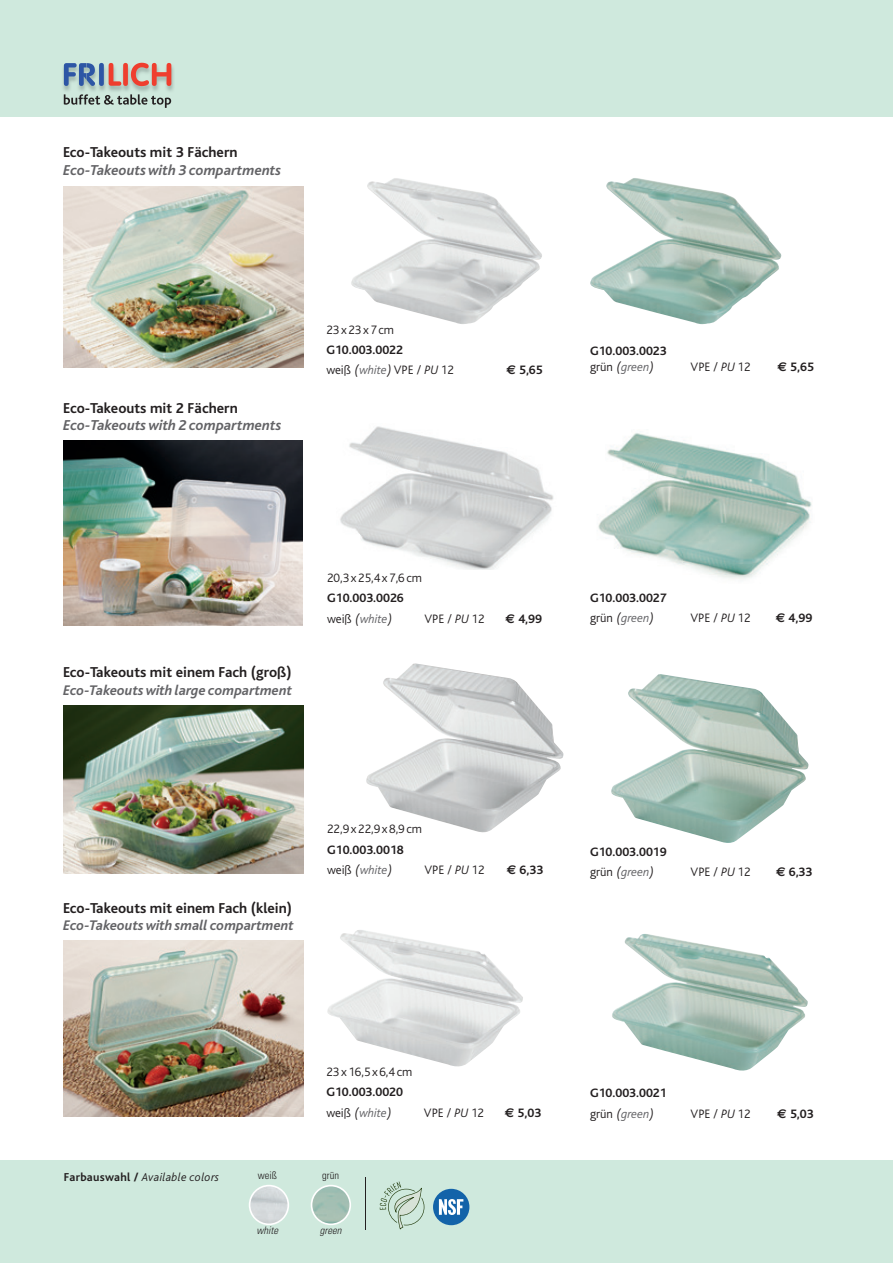
<style>
.page{position:relative;width:893px;height:1263px;background:#fff}
.page>*{position:absolute;margin:0;border:0;box-sizing:border-box;transform-origin:0 0}
.t1{font:700 15px "Kl Bliss";color:#231f20}
.t2{font:italic 700 15px "Kl Bliss";color:#636366}
.t3{font:italic 700 14.55px "Kl Bliss";color:#636366}
.t4{font:700 12.75px/20.2px "Kl Bliss";color:#231f20}
.t5{font:300 12.75px "Kl Bliss";color:#231f20}
.t6{font:italic 300 12px "Kl Bliss";letter-spacing:.02em;color:#231f20}
.t7{font:italic 300 condensed 10.5px "Univers";color:#231f20}
.t8{font:300 condensed 10.5px "Univers";color:#231f20}
.s1{font-weight:300}
.s2{font-weight:300;font-style:italic}
.s3{font-weight:300;font-style:italic;color:#636366}
.s4{font-family:"Euro Sans"}
.s5{font-style:italic}
.s6{font-weight:700;font-style:normal}
</style>
<div class="page">
<div style="left:0;top:0;width:893px;height:117px;background:#cfe9dd"></div>
<div style="left:0;top:1161px;width:893px;height:102px;background:#cfe9dd"></div>
<img style="left:63px;top:64px;width:111px;height:28px">
<svg style="left:64px;top:63px;width:107px;height:24px"></svg>
<svg style="left:64px;top:94px;width:107px;height:14px"></svg>
<div style="left:433px;top:1189px;width:36px;height:36px;background:#1363a9;border-radius:50%"></div>
<svg style="left:439px;top:1199px;width:24px;height:16px"></svg>
<svg style="left:380px;top:1181px;width:44px;height:48px"></svg>
<svg style="left:249px;top:1185px;width:40px;height:40px"></svg>
<svg style="left:311px;top:1185px;width:40px;height:40px"></svg>
<hr style="left:365px;top:1177px;width:1px;height:52px;background:#231f20">
<img style="left:351px;top:178px;width:191px;height:146px">
<img style="left:590px;top:178px;width:191px;height:146px">
<img style="left:340px;top:426px;width:214px;height:143px">
<img style="left:598px;top:433px;width:214px;height:146px">
<img style="left:366px;top:663px;width:197px;height:170px">
<img style="left:611px;top:674px;width:198px;height:169px">
<img style="left:327px;top:930px;width:196px;height:137px">
<img style="left:612px;top:934px;width:196px;height:137px">
<img style="left:64px;top:705px;width:239px;height:169px">
<img style="left:64px;top:940px;width:239px;height:176px">
<img style="left:64px;top:186px;width:239px;height:181px">
<img style="left:63px;top:441px;width:240px;height:184px">
<p class="t1" style="left:63px;top:145px;width:176px">Eco-Takeouts mit 3 Fächern</p>
<p class="t2" style="left:63px;top:162px;width:220px">Eco-Takeouts with 3 compartments</p>
<p class="t1" style="left:63px;top:400px;width:176px">Eco-Takeouts mit 2 Fächern</p>
<p class="t2" style="left:63px;top:417px;width:220px">Eco-Takeouts with 2 compartments</p>
<p class="t5" style="left:326px;top:323px;width:69px">23 x 23 x 7 cm</p>
<p class="t4" style="left:326px;top:340px;width:129px">G10.003.0022<br><span class="s1">weiß</span> <span class="s2">(</span><span class="s3">white</span><span class="s2">)</span> <span class="s1">VPE /</span> <span class="s2">PU</span> <span class="s1">12</span></p>
<p class="t4" style="left:506px;top:360px;width:38px"><span class="s4">E</span> 5,65</p>
<p class="t4" style="left:590px;top:344px;width:78px;line-height:15.8px">G10.003.0023 <span class="s1">grün</span> <span class="s2">(</span><span class="s3">green</span><span class="s2">)</span></p>
<p class="t5" style="left:690px;top:360px;width:62px">VPE / <span class="s5">PU</span> 12</p>
<p class="t4" style="left:777px;top:357px;width:38px"><span class="s4">E</span> 5,65</p>
<p class="t1" style="left:63px;top:665px;width:230px">Eco-Takeouts mit einem Fach (groß)</p>
<p class="t3" style="left:63px;top:682px;width:231px">Eco-Takeouts with large compartment</p>
<p class="t5" style="left:327px;top:571px;width:96px">20,3 x 25,4 x 7,6 cm</p>
<p class="t4" style="left:327px;top:588px;width:78px">G10.003.0026 <span class="s1">weiß</span> <span class="s2">(</span><span class="s3">white</span><span class="s2">)</span></p>
<p class="t5" style="left:424px;top:612px;width:62px">VPE / <span class="s5">PU</span> 12</p>
<p class="t4" style="left:506px;top:609px;width:38px"><span class="s4">E</span> 4,99</p>
<p class="t4" style="left:590px;top:588px;width:78px">G10.003.0027 <span class="s1">grün</span> <span class="s2">(</span><span class="s3">green</span><span class="s2">)</span></p>
<p class="t5" style="left:690px;top:611px;width:62px">VPE / <span class="s5">PU</span> 12</p>
<p class="t4" style="left:776px;top:608px;width:38px"><span class="s4">E</span> 4,99</p>
<p class="t1" style="left:63px;top:900px;width:231px">Eco-Takeouts mit einem Fach (klein)</p>
<p class="t3" style="left:63px;top:918px;width:232px">Eco-Takeouts with small compartment</p>
<p class="t5" style="left:327px;top:822px;width:96px">22,9 x 22,9 x 8,9 cm</p>
<p class="t4" style="left:327px;top:839px;width:78px">G10.003.0018 <span class="s1">weiß</span> <span class="s2">(</span><span class="s3">white</span><span class="s2">)</span></p>
<p class="t5" style="left:424px;top:863px;width:62px">VPE / <span class="s5">PU</span> 12</p>
<p class="t4" style="left:507px;top:860px;width:38px"><span class="s4">E</span> 6,33</p>
<p class="t4" style="left:590px;top:842px;width:78px">G10.003.0019 <span class="s1">grün</span> <span class="s2">(</span><span class="s3">green</span><span class="s2">)</span></p>
<p class="t5" style="left:690px;top:865px;width:62px">VPE / <span class="s5">PU</span> 12</p>
<p class="t4" style="left:776px;top:862px;width:38px"><span class="s4">E</span> 6,33</p>
<p class="t6" style="left:64px;top:1170px;width:157px"><span class="s6">Farbauswahl /</span> Available colors</p>
<p class="t8" style="left:258px;top:1169px;width:21px">weiß</p>
<p class="t7" style="left:257px;top:1223px;width:23px">white</p>
<p class="t5" style="left:326px;top:1065px;width:87px">23 x 16,5 x 6,4 cm</p>
<p class="t4" style="left:326px;top:1082px;width:78px">G10.003.0020 <span class="s1">weiß</span> <span class="s2">(</span><span class="s3">white</span><span class="s2">)</span></p>
<p class="t5" style="left:424px;top:1106px;width:62px">VPE / <span class="s5">PU</span> 12</p>
<p class="t4" style="left:505px;top:1102px;width:38px"><span class="s4">E</span> 5,03</p>
<p class="t8" style="left:322px;top:1169px;width:18px">grün</p>
<p class="t7" style="left:320px;top:1223px;width:23px">green</p>
<p class="t4" style="left:590px;top:1083px;width:78px">G10.003.0021 <span class="s1">grün</span> <span class="s2">(</span><span class="s3">green</span><span class="s2">)</span></p>
<p class="t5" style="left:690px;top:1107px;width:62px">VPE / <span class="s5">PU</span> 12</p>
<p class="t4" style="left:777px;top:1103px;width:38px"><span class="s4">E</span> 5,03</p>
</div>
